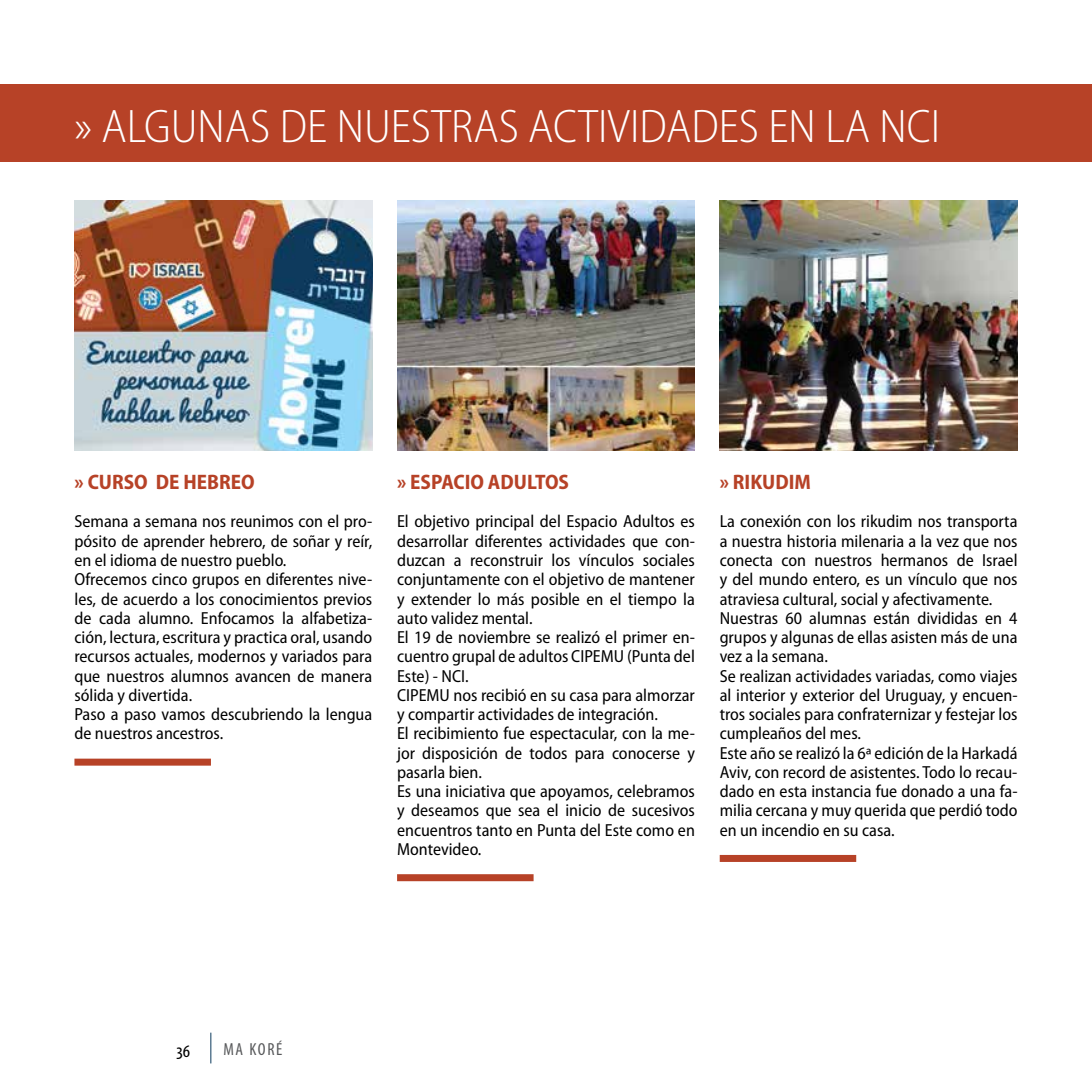
<style>
.page{position:relative;width:1092px;height:1092px;background:#fff}
.page>*{position:absolute;margin:0;border:0;box-sizing:border-box;transform-origin:0 0}
.t1{font:300 semi-condensed 47.25px "Myriad Pro";color:#fff}
.t2{font:700 semi-condensed 21px "Myriad Pro";color:#b74227}
.t3{font:condensed 19.25px "Myriad Pro";color:#000}
.t4{font:semi-condensed 17.5px/19.2px "Myriad Pro";color:#000}
.t5{font:condensed 17.5px "Myriad Pro";letter-spacing:.095em;color:#58595b}
</style>
<div class="page">
<hr style="left:210px;top:1032px;width:1px;height:31px;background:#0b3a5d">
<div style="left:0;top:84px;width:1091px;height:77px;background:#b74227"></div>
<img style="left:74px;top:200px;width:298px;height:250px">
<img style="left:397px;top:200px;width:297px;height:250px">
<img style="left:719px;top:200px;width:298px;height:250px">
<div style="left:74px;top:758px;width:137px;height:7px;background:#b74227"></div>
<div style="left:397px;top:874px;width:136px;height:7px;background:#b74227"></div>
<div style="left:719px;top:854px;width:137px;height:7px;background:#b74227"></div>
<h1 class="t1" style="left:74px;top:98px;width:867px">» ALGUNAS DE NUESTRAS ACTIVIDADES EN LA NCI</h1>
<p class="t2" style="left:74px;top:468px;width:182px">» CURSO DE HEBREO</p>
<p class="t4" style="left:74px;top:511px;width:299px">Semana a semana nos reunimos con el pro&shy;pósito de aprender hebrero, de soñar y reír, en el idioma de nuestro pueblo.<br>Ofrecemos cinco grupos en diferentes nive&shy;les, de acuerdo a los conocimientos previos de cada alumno. Enfocamos la alfabetiza&shy;ción, lectura, escritura y practica oral, usando recursos actuales, modernos y variados para que nuestros alumnos avancen de manera sólida y divertida.<br>Paso a paso vamos descubriendo la lengua de nuestros ancestros.</p>
<p class="t2" style="left:397px;top:468px;width:173px">» ESPACIO ADULTOS</p>
<p class="t4" style="left:397px;top:511px;width:299px">El objetivo principal del Espacio Adultos es desarrollar diferentes actividades que con&shy;duzcan a reconstruir los vínculos sociales conjuntamente con el objetivo de mantener y extender lo más posible en el tiempo la auto validez mental.<br>El 19 de noviembre se realizó el primer en&shy;cuentro grupal de adultos CIPEMU (Punta del Este) - NCI.<br>CIPEMU nos recibió en su casa para almorzar y compartir actividades de integración.<br>El recibimiento fue espectacular, con la me&shy;jor disposición de todos para conocerse y pasarla bien.<br>Es una iniciativa que apoyamos, celebramos y deseamos que sea el inicio de sucesivos encuentros tanto en Punta del Este como en Montevideo.</p>
<p class="t2" style="left:719px;top:468px;width:93px">» RIKUDIM</p>
<p class="t4" style="left:719px;top:511px;width:299px">La conexión con los rikudim nos transporta a nuestra historia milenaria a la vez que nos conecta con nuestros hermanos de Israel y del mundo entero, es un vínculo que nos atraviesa cultural, social y afectivamente.<br>Nuestras 60 alumnas están divididas en 4 grupos y algunas de ellas asisten más de una vez a la semana.<br>Se realizan actividades variadas, como viajes al interior y exterior del Uruguay, y encuen&shy;tros sociales para confraternizar y festejar los cumpleaños del mes.<br>Este año se realizó la 6ª edición de la Harkadá Aviv, con record de asistentes. Todo lo recau&shy;dado en esta instancia fue donado a una fa&shy;milia cercana y muy querida que perdió todo en un incendio en su casa.</p>
<p class="t3" style="left:176px;top:1038px;width:15px">36</p>
<p class="t5" style="left:223px;top:1038px;width:61px">MA KORÉ</p>
</div>
